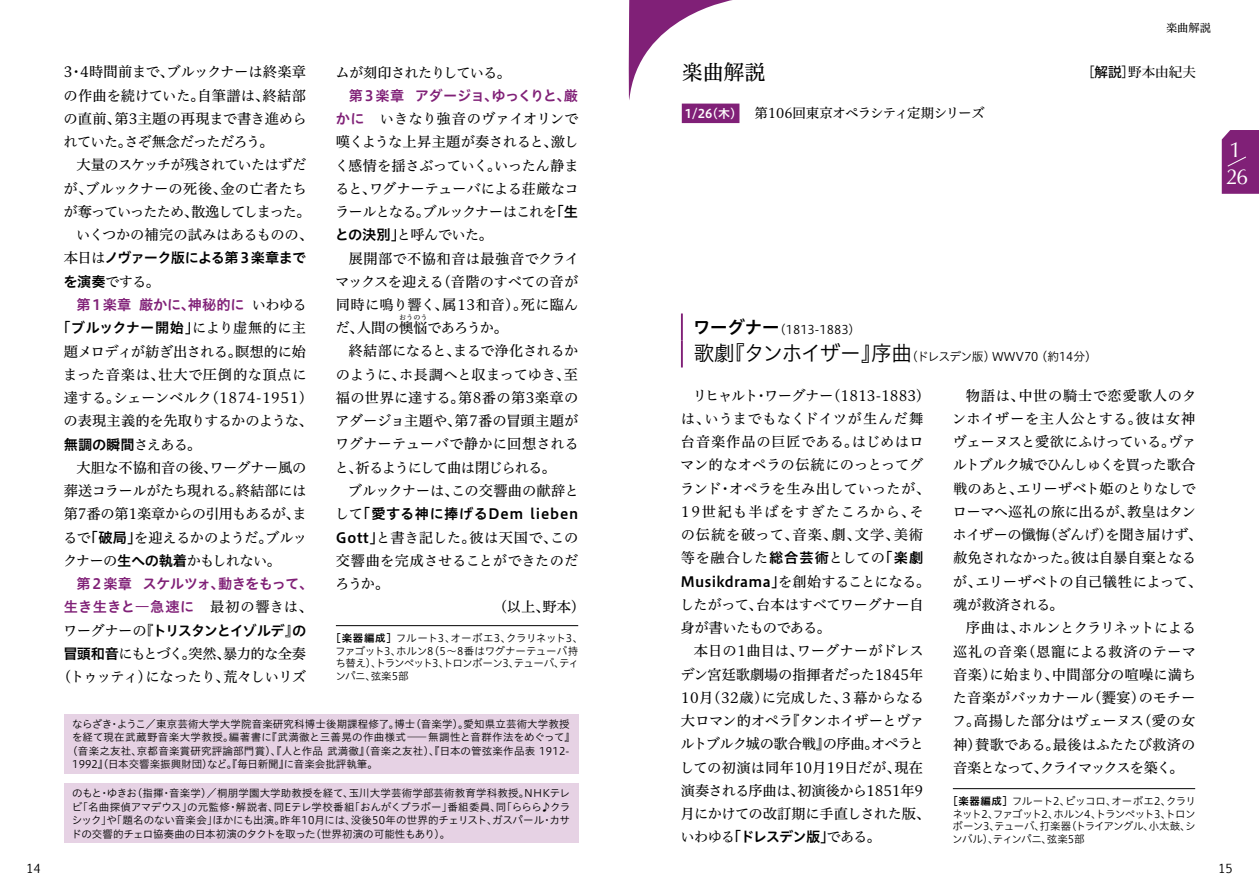
<style>
.page{position:relative;width:1259px;height:893px;background:#fff}
.page>*{position:absolute;margin:0;border:0;box-sizing:border-box;transform-origin:0 0}
.t1{font:21.75px/27.2px "URW Classico T";color:#fff}
.t2{font:21px "Hiragino UD Serif Std W4";color:#000}
.t3{font:14.25px/23.2px "Hiragino UD Serif Std W4";letter-spacing:-.015em;color:#000;text-align:justify}
.t4{font:14.25px/23.2px "Hiragino UD Serif Std W4";letter-spacing:.02em;color:#000}
.t5{font:14.25px/23.2px "Hiragino UD Sans Std W6";letter-spacing:-.045em;color:#802077;text-align:justify}
.t6{font:14.25px/23.2px "Hiragino UD Serif Std W4";letter-spacing:-.04em;color:#000;text-align:center}
.t7{font:14.25px "Hiragino UD Serif Std W4";letter-spacing:.01em;color:#000}
.t8{font:14.25px/23.2px "Hiragino UD Sans Std W6";letter-spacing:-.015em;color:#802077;text-align:right}
.t9{font:14.25px "Hiragino UD Sans Std W6";letter-spacing:.01em;color:#000}
.t10{font:14.25px "Hiragino UD Sans Std W6";letter-spacing:.045em;color:#000}
.t11{font:14.25px "Hiragino UD Serif Std W4";letter-spacing:-.075em;color:#000}
.t12{font:14.25px "Hiragino UD Sans Std W6";letter-spacing:-.06em;color:#000}
.t13{font:14.25px "Hiragino UD Serif Std W4";letter-spacing:-.055em;color:#000}
.t14{font:14.25px "Hiragino UD Serif Std W4";letter-spacing:-.06em;color:#000}
.t15{font:13.5px "Hiragino UD Serif Std W4";letter-spacing:-.035em;color:#000}
.t16{font:500 13.5px "Koz Min Pr 6 N";color:#000}
.t17{font:12px "Hiragino UD Sans Std W3";color:#000}
.t18{font:12px "Euphemia UCAS";color:#000}
.t19{font:11.25px "Hiragino UD Serif Std W4";color:#000}
.t20{font:10.5px/12.8px "Hiragino UD Sans Std W3";color:#000;text-align:justify}
.t21{font:10.5px/12.8px "Hiragino UD Sans Std W3";letter-spacing:-.035em;color:#000}
.t22{font:10.5px "Hiragino UD Sans Std W3";letter-spacing:.02em;color:#000}
.t23{font:10.5px "Hiragino UD Sans Std W3";letter-spacing:.035em;color:#000}
.t24{font:7.2px "Hiragino UD Serif Std W4";color:#000}
.s1{font-family:"Hiragino UD Serif Std W4"}
.s2{font-family:"Hiragino UD Sans Std W6"}
.s3{font-family:"Hiragino UD Serif Std W4";color:#000}
.s4{color:#000}
.s5{font-family:"Hiragino UD Sans Std W6";color:#802077}
.s6{font-family:"Koz Go Pr 6 N"}
.s7{font-family:"Hiragino UD Sans Std W6";font-size:12px;color:#fff}
.s8{font-family:"Hiragino UD Sans Std W6";font-size:18px}
.s9{font-size:21px}
</style>
<div class="page">
<hr style="left:336px;top:625px;width:242px;height:1px;background:#000">
<hr style="left:953px;top:788px;width:242px;height:1px;background:#000">
<div style="left:64px;top:784px;width:514px;height:59px;background:#e6d2e4"></div>
<div style="left:64px;top:714px;width:514px;height:60px;background:#e6d2e4"></div>
<hr style="left:681px;top:313px;width:2px;height:27px;background:#802077">
<hr style="left:681px;top:340px;width:2px;height:27px;background:#802077">
<div style="left:682px;top:104px;width:57px;height:19px;background:#802077"></div>
<svg style="left:628px;top:0;width:105px;height:100px"></svg>
<svg style="left:1221px;top:130px;width:38px;height:64px;background:#862a7d"></svg>
<p class="t3" style="left:64px;top:60px;width:245px">3・4時間前まで、ブルックナーは終楽章の作曲を続けていた。自筆譜は、終結部の直前、第3主題の再現まで書き進められていた。さぞ無念だっただろう。</p>
<p class="t13" style="left:77px;top:154px;width:231px">大量のスケッチが残されていたはずだ</p>
<p class="t7" style="left:64px;top:178px;width:245px">が、ブルックナーの死後、金の亡者たち</p>
<p class="t11" style="left:64px;top:201px;width:249px">が奪っていったため、散逸してしまった。</p>
<p class="t3" style="left:76px;top:222px;width:238px">いくつかの補完の試みはあるものの、</p>
<p class="t12" style="left:64px;top:247px;width:244px"><span class="s1">本日は</span>ノヴァーク版による第３楽章まで</p>
<p class="t3" style="left:63px;top:269px;width:98px"><span class="s2">を演奏</span>でする。</p>
<p class="t8" style="left:57px;top:292px;width:252px">第１楽章 厳かに、神秘的に <span class="s3">いわゆる<br></span><span class="s4">「ブルックナー開始」</span><span class="s3">により虚無的に主</span></p>
<p class="t3" style="left:63px;top:339px;width:251px;text-align:left">題メロディが紡ぎ出される。瞑想的に始まった音楽は、壮大で圧倒的な頂点に達する。シェーンベルク（1874-1951）の表現主義的を先取りするかのような、</p>
<p class="t9" style="left:64px;top:433px;width:139px">無調の瞬間<span class="s1">さえある。</span></p>
<p class="t3" style="left:63px;top:455px;width:245px;text-indent:13px">大胆な不協和音の後、ワーグナー風の葬送コラールがたち現れる。終結部には第7番の第1楽章からの引用もあるが、まるで<span class="s2">「破局」</span>を迎えるかのようだ。ブルックナーの<span class="s2">生への執着</span>かもしれない。</p>
<p class="t5" style="left:63px;top:571px;width:252px;text-indent:13px">第２楽章 スケルツォ、動きをもって、生き生きと―急速に<span class="s3">　最初の響きは、ワーグナーの</span><span class="s4">『トリスタンとイゾルデ』の</span></p>
<p class="t6" style="left:57px;top:641px;width:251px"><span class="s2">冒頭和音</span>にもとづく。突然、暴力的な全奏（トゥッティ）になったり、荒々しいリズ</p>
<p class="t14" style="left:335px;top:61px;width:177px">ムが刻印されたりしている。</p>
<p class="t5" style="left:349px;top:83px;width:231px">第３楽章 アダージョ、ゆっくりと、厳</p>
<p class="t3" style="left:335px;top:106px;width:246px"><span class="s5">かに</span>　いきなり強音のヴァイオリンで嘆くような上昇主題が奏されると、激しく感情を揺さぶっていく。いったん静まると、ワグナーテューバによる荘厳なコラールとなる。ブルックナーはこれを<span class="s2">「生との決別」</span>と呼んでいた。</p>
<p class="t3" style="left:335px;top:246px;width:245px;text-indent:13px">展開部で不協和音は最強音でクライマックスを迎える（音階のすべての音が同時に鳴り響く、属13和音）。死に臨んだ、人間の懊悩であろうか。</p>
<p class="t24" style="left:399px;top:312px;width:30px">おうのう</p>
<p class="t3" style="left:335px;top:339px;width:245px;text-indent:14px">終結部になると、まるで浄化されるかのように、ホ長調へと収まってゆき、至福の世界に達する。第8番の第3楽章のアダージョ主題や、第7番の冒頭主題がワグナーテューバで静かに回想されると、祈るようにして曲は閉じられる。</p>
<p class="t3" style="left:348px;top:478px;width:233px">ブルックナーは、この交響曲の献辞と</p>
<p class="t10" style="left:335px;top:503px;width:245px"><span class="s1">して</span>「愛する神に捧げるDem lieben</p>
<p class="t3" style="left:336px;top:525px;width:244px"><span class="s2">Gott」</span>と書き記した。彼は天国で、この</p>
<p class="t7" style="left:336px;top:550px;width:244px">交響曲を完成させることができたのだ</p>
<p class="t3" style="left:335px;top:571px;width:55px">ろうか。</p>
<p class="t3" style="left:493px;top:594px;width:94px">（以上、野本）</p>
<p class="t21" style="left:335px;top:631px;width:250px;text-indent:-5px"><span class="s2">［楽器編成］</span>フルート3、オーボエ3、クラリネット3、ファゴット3、ホルン8（5～8番はワグナーテューバ持ち替え）、トランペット3、トロンボーン3、テューバ、ティンパニ、弦楽5部</p>
<p class="t20" style="left:72px;top:717px;width:499px">ならざき・ようこ／東京芸術大学大学院音楽研究科博士後期課程修了。博士（音楽学）。愛知県立芸術大学教授</p>
<p class="t23" style="left:72px;top:729px;width:504px">を経て現在武蔵野音楽大学教授。編著書に『武満徹と三善晃の作曲様式―無調性と音群作法をめぐって』</p>
<p class="t22" style="left:67px;top:743px;width:504px">（音楽之友社、京都音楽賞研究評論部門賞）、『人と作品 武満徹』（音楽之友社）、『日本の管弦楽作品表 1912-</p>
<p class="t20" style="left:72px;top:757px;width:307px">1992』（日本交響楽振興財団）など。『毎日新聞』に音楽会批評執筆。</p>
<p class="t20" style="left:71px;top:786px;width:500px;line-height:13.5px">のもと・ゆきお（指揮・音楽学）／桐朋学園大学助教授を経て、玉川大学芸術学部芸術教育学科教授。NHKテレビ「名曲探偵アマデウス」の元監修・解説者、同Eテレ学校番組「おんがくブラボー」番組委員、同「ららら♪クラシック」や「題名のない音楽会」ほかにも出演。昨年10月には、没後50年の世界的チェリスト、ガスパール・カサドの交響的チェロ協奏曲の日本初演のタクトを取った（世界初演の可能性もあり）。</p>
<p class="t19" style="left:1166px;top:19px;width:46px">楽曲解説</p>
<h2 class="t2" style="left:682px;top:56px;width:85px">楽曲解説</h2>
<p class="t16" style="left:1081px;top:65px;width:116px"><span class="s6">［解説］</span>野本由紀夫</p>
<p class="t15" style="left:685px;top:103px;width:301px"><span class="s7">1/26（木）</span> 第106回東京オペラシティ定期シリーズ</p>
<h1 class="t1" style="left:1225px;top:136px;width:24px">1<br>26</h1>
<p class="t17" style="left:693px;top:320px;width:169px"><span class="s8">ワーグナー</span>（1813-1883）</p>
<p class="t17" style="left:693px;top:347px;width:399px"><span class="s9">歌劇『タンホイザー』序曲</span>（ドレスデン版）WWV70 (約14分)</p>
<p class="t4" style="left:680px;top:383px;width:252px;text-indent:12px">リヒャルト・ワーグナー（1813-1883）は、いうまでもなくドイツが生んだ舞台音楽作品の巨匠である。はじめはロマン的なオペラの伝統にのっとってグランド・オペラを生み出していったが、<br>19世紀も半ばをすぎたころから、その伝統を破って、音楽、劇、文学、美術等を融合した<span class="s2">総合芸術</span>としての<span class="s2">「楽劇</span></p>
<p class="t9" style="left:681px;top:570px;width:251px">Musikdrama」<span class="s1">を創始することになる。</span></p>
<p class="t3" style="left:680px;top:592px;width:245px">したがって、台本はすべてワーグナー自身が書いたものである。</p>
<p class="t3" style="left:680px;top:639px;width:252px;text-align:left;text-indent:14px">本日の1曲目は、ワーグナーがドレスデン宮廷歌劇場の指揮者だった1845年<br>10月（32歳）に完成した、３幕からなる大ロマン的オペラ『タンホイザーとヴァルトブルク城の歌合戦』の序曲。オペラとしての初演は同年10月19日だが、現在演奏される序曲は、初演後から1851年9月にかけての改訂期に手直しされた版、いわゆる<span class="s2">「ドレスデン版」</span>である。</p>
<p class="t3" style="left:952px;top:383px;width:252px;text-align:left;text-indent:14px">物語は、中世の騎士で恋愛歌人のタンホイザーを主人公とする。彼は女神ヴェーヌスと愛欲にふけっている。ヴァルトブルク城でひんしゅくを買った歌合戦のあと、エリーザベト姫のとりなしでローマへ巡礼の旅に出るが、教皇はタンホイザーの懺悔（ざんげ）を聞き届けず、赦免されなかった。彼は自暴自棄となるが、エリーザベトの自己犠牲によって、魂が救済される。</p>
<p class="t3" style="left:952px;top:615px;width:245px;text-indent:14px">序曲は、ホルンとクラリネットによる巡礼の音楽（恩寵による救済のテーマ音楽）に始まり、中間部分の喧噪に満ちた音楽がバッカナール（饗宴）のモチーフ。高揚した部分はヴェーヌス（愛の女神）賛歌である。最後はふたたび救済の音楽となって、クライマックスを築く。</p>
<p class="t20" style="left:952px;top:794px;width:245px;text-indent:-5px"><span class="s2">［楽器編成］</span>フルート2、ピッコロ、オーボエ2、クラリネット2、ファゴット2、ホルン4、トランペット3、トロンボーン3、テューバ、打楽器（トライアングル、小太鼓、シンバル）、ティンパニ、弦楽5部</p>
<p class="t18" style="left:27px;top:860px;width:15px">14</p>
<p class="t18" style="left:1218px;top:860px;width:15px">15</p>
</div>
